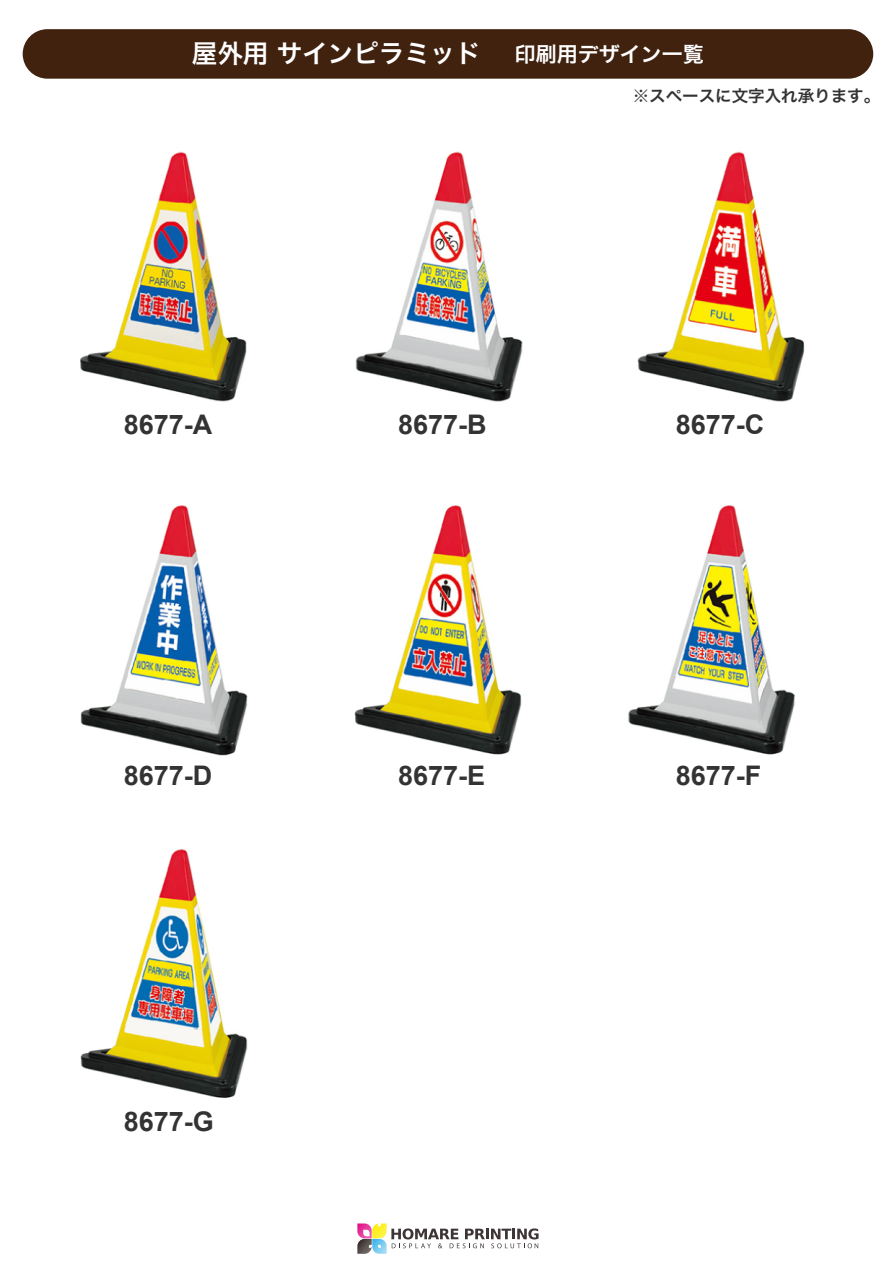
<style>
.page{position:relative;width:893px;height:1263px;background:#fff}
.page>*{position:absolute;margin:0;border:0;box-sizing:border-box;transform-origin:0 0}
.t1{font:700 27px "Arial";color:#333}
.t2{font:25.5px "Hira Kaku Pro W6";color:#fff}
.t3{font:16.5px "Hira Kaku Pro W6";color:#333}
.s1{font-size:21px}
</style>
<div class="page">
<div style="left:23px;top:29px;width:850px;height:50px;background:#40220f;border-radius:25px"></div>
<svg style="left:357px;top:1223px;width:182px;height:31px"></svg>
<img style="left:80px;top:151px;width:725px;height:948px">
<p class="t2" style="left:192px;top:32px;width:513px">屋外用 サインピラミッド 　<span class="s1">印刷用デザイン一覧</span></p>
<p class="t3" style="left:633px;top:82px;width:249px">※スペースに文字入れ承ります。</p>
<p class="t1" style="left:124px;top:406px;width:90px">8677-A</p>
<p class="t1" style="left:398px;top:406px;width:90px">8677-B</p>
<p class="t1" style="left:676px;top:406px;width:90px">8677-C</p>
<p class="t1" style="left:124px;top:758px;width:90px">8677-D</p>
<p class="t1" style="left:398px;top:758px;width:89px">8677-E</p>
<p class="t1" style="left:676px;top:758px;width:87px">8677-F</p>
<p class="t1" style="left:124px;top:1104px;width:92px">8677-G</p>
</div>
